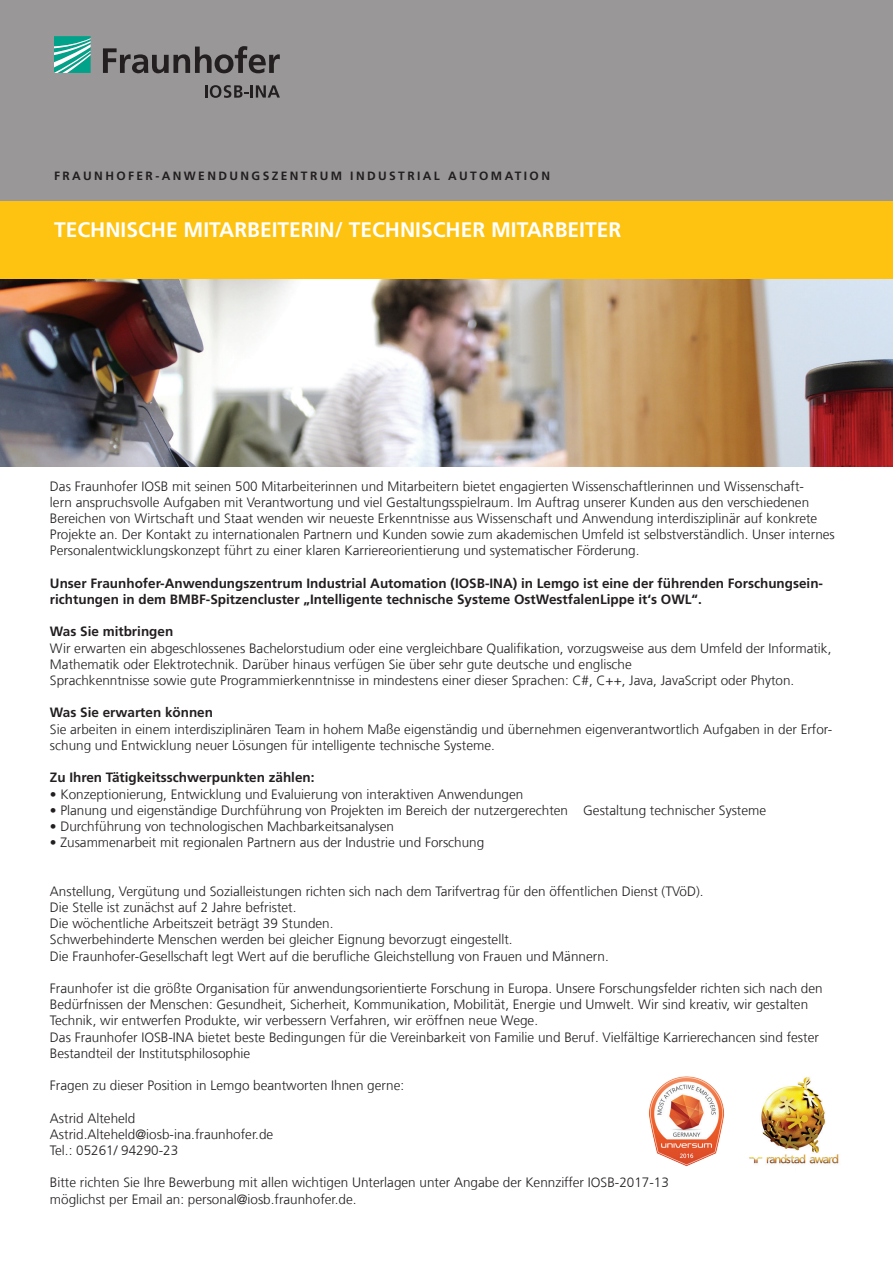
<style>
.page{position:relative;width:893px;height:1263px;background:#fff}
.page>*{position:absolute;margin:0;border:0;box-sizing:border-box;transform-origin:0 0}
.t1{font:700 21px "Frutiger LT Com";color:#fff}
.t2{font:300 13.5px/16.2px "Frutiger LT Com";color:#231f20}
.t3{font:700 13.5px/16.2px "Frutiger LT Com";color:#231f20}
.t4{font:700 12px "Frutiger LT Com";letter-spacing:.2em;color:#231f20}
</style>
<div class="page">
<div style="left:0;top:0;width:893px;height:233px;background:#999797"></div>
<svg style="left:54px;top:36px;width:37px;height:37px"></svg>
<svg style="left:103px;top:46px;width:177px;height:27px"></svg>
<svg style="left:205px;top:85px;width:75px;height:13px"></svg>
<div style="left:0;top:201px;width:893px;height:80px;background:#fec210"></div>
<img style="left:0;top:280px;width:893px;height:187px">
<img style="left:749px;top:1077px;width:90px;height:87px">
<img style="left:649px;top:1076px;width:76px;height:90px">
<p class="t4" style="left:54px;top:169px;width:497px">FRAUNHOFER-An wen dun gszen tru m IND UST RIAL AUTOM ATION</p>
<h1 class="t1" style="left:54px;top:217px;width:178px">Technische Mitarbei</h1>
<h1 class="t1" style="left:278px;top:217px;width:24px">terin</h1>
<h1 class="t1" style="left:335px;top:217px;width:125px">/ Technischer</h1>
<h1 class="t1" style="left:491px;top:217px;width:48px">Mi tarbei</h1>
<h1 class="t1" style="left:585px;top:217px;width:24px">ter</h1>
<p class="t2" style="left:50px;top:478px;width:786px">Das Fraunhofer IOSB mit seinen 500 Mitarbeiterinnen und Mitarbeitern bietet engagierten Wissenschaftlerinnen und Wissenschaft-<br>lern anspruchsvolle Aufgaben mit Verantwortung und viel Gestaltungsspielraum. Im Auftrag unserer Kunden aus den verschiedenen Bereichen von Wirtschaft und Staat wenden wir neueste Erkenntnisse aus Wissenschaft und Anwendung interdisziplinär auf konkrete Projekte an. Der Kontakt zu internationalen Partnern und Kunden sowie zum akademischen Umfeld ist selbstverständlich. Unser internes Personalentwicklungskonzept führt zu einer klaren Karriereorientierung und systematischer Förderung.</p>
<p class="t3" style="left:50px;top:575px;width:775px">Unser Fraunhofer-Anwendungszentrum Industrial Automation (IOSB-INA) in Lemgo ist eine der führenden Forschungsein&shy;richtungen in dem BM BF-Spitzencluster „Intelligente technische Systeme OstWestfalenLippe it‘s OWL“.</p>
<p class="t3" style="left:50px;top:624px;width:125px">Was Sie mitbringen</p>
<p class="t2" style="left:50px;top:640px;width:783px">Wir erwarten ein abgeschlossenes Bachelorstudium oder eine vergleichbare Qualifikation, vorzugsweise aus dem Umfeld der Informatik,<br>Mathematik oder Elektrotechnik. Darüber hinaus verfügen Sie über sehr gute deutsche und englische<br>Sprachkenntnisse sowie gute Programmierkenntnisse in mindestens einer dieser Sprachen: C#, C++, Java, JavaScript oder Phyton.</p>
<p class="t3" style="left:50px;top:705px;width:165px">Was Sie erwarten können</p>
<p class="t2" style="left:50px;top:721px;width:784px">Sie arbeiten in einem interdisziplinären Team in hohem Maße eigenständig und übernehmen eigenverantwortlich Aufgaben in der Erfor&shy;schung und Entwicklung neuer Lösungen für intelligente technische Systeme.</p>
<p class="t3" style="left:50px;top:769px;width:266px">Zu Ihren Tätigkeitsschwerpunkten zählen:</p>
<p class="t2" style="left:50px;top:786px;width:475px">• Konzeptionierung, Entwicklung und Evaluierung von interaktiven Anwendungen</p>
<p class="t2" style="left:50px;top:802px;width:718px">• Planung und eigenständige Durchführung von Projekten im Bereich der nutzergerechten Gestaltung technischer Systeme</p>
<p class="t2" style="left:50px;top:818px;width:346px">• Durchführung von technologischen Machbarkeitsanalysen</p>
<p class="t2" style="left:50px;top:834px;width:436px">• Zusammenarbeit mit regionalen Partnern aus der Industrie und Forschung</p>
<p class="t2" style="left:50px;top:883px;width:655px">Anstellung, Vergütung und Sozialleistungen richten sich nach dem Tarifvertrag für den öffentlichen Dienst (TVöD).<br>Die Stelle ist zunächst auf 2 Jahre befristet.<br>Die wöchentliche Arbeitszeit beträgt 39 Stunden.<br>Schwerbehinderte Menschen werden bei gleicher Eignung bevorzugt eingestellt.<br>Die Fraunhofer-Gesellschaft legt Wert auf die berufliche Gleichstellung von Frauen und Männern.</p>
<p class="t2" style="left:50px;top:980px;width:774px">Fraunhofer ist die größte Organisation für anwendungsorientierte Forschung in Europa. Unsere Forschungsfelder richten sich nach den Bedürfnissen der Menschen: Gesundheit, Sicherheit, Kommunikation, Mobilität, Energie und Umwelt. Wir sind kreativ, wir gestalten Technik, wir entwerfen Produkte, wir verbessern Verfahren, wir eröffnen neue Wege.<br>Das Fraunhofer IOSB-INA bietet beste Bedingungen für die Vereinbarkeit von Familie und Beruf. Vielfältige Karrierechancen sind fester Bestandteil der Institutsphilosophie</p>
<p class="t2" style="left:50px;top:1077px;width:356px">Fragen zu dieser Position in Lemgo beantworten Ihnen gerne:</p>
<p class="t2" style="left:50px;top:1110px;width:225px">Astrid Alteheld<br>Astrid.Alteheld@iosb-ina.fraunhofer.de<br>Tel.: 05261/ 94290-23</p>
<p class="t2" style="left:50px;top:1175px;width:620px">Bitte richten Sie Ihre Bewerbung mit allen wichtigen Unterlagen unter Angabe der Kennziffer IOSB-2017-13 möglichst per Email an: personal@iosb.fraunhofer.de.</p>
</div>
